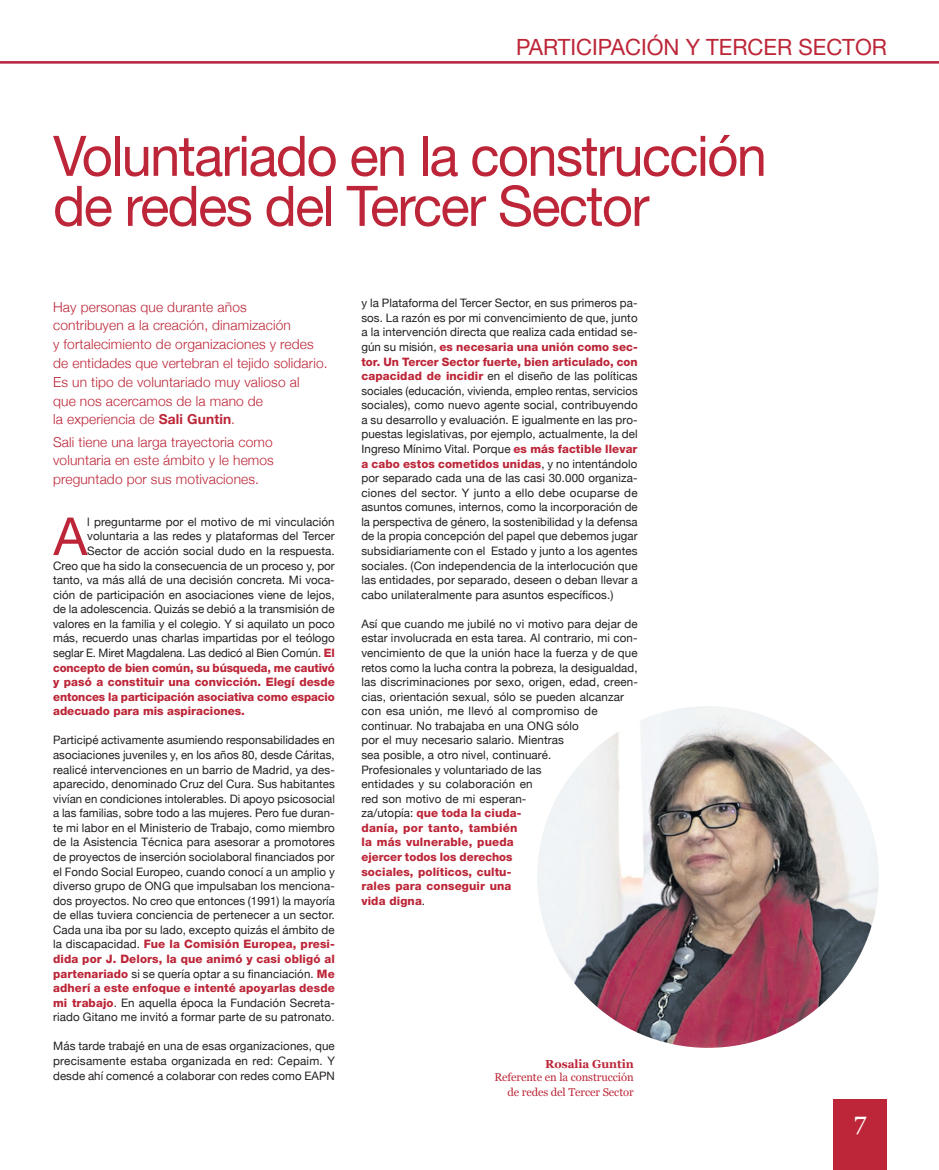
<style>
.page{position:relative;width:939px;height:1170px;background:#fff}
.page>*{position:absolute;margin:0;border:0;box-sizing:border-box;transform-origin:0 0}
.t1{font:55.88px/50px "Helvetica Neue";letter-spacing:-.03em;color:#bc2638}
.t2{font:52.38px "Helvetica Neue";color:#bc2638}
.t3{font:25px "Georgia";color:#fff}
.t4{font:22.5px "Helvetica Neue";color:#bc2638}
.t5{font:300 13.75px/18.8px "Helvetica Neue";letter-spacing:.01em;color:#bc2638}
.t6{font:11.62px/14.6px "Helvetica Neue";letter-spacing:.01em;color:#231f20;text-align:justify}
.t7{font:800 11.62px "Helvetica Neue";letter-spacing:-.01em;color:#bc2638}
.t8{font:700 11.62px "Georgia";letter-spacing:-.005em;color:#bc2638}
.t9{font:11.25px/14.5px "Georgia";letter-spacing:-.005em;color:#bc2638;text-align:right}
.s1{font-weight:700}
.s2{font-weight:800;color:#bc2638}
</style>
<div class="page">
<div style="left:834px;top:1098px;width:53px;height:71px;background:#bc2638"></div>
<hr style="left:0;top:61px;width:939px;height:2px;background:#bc2638">
<img style="left:537px;top:706px;width:342px;height:341px;border-radius:171px">
<h3 class="t4" style="left:516px;top:33px;width:219px">PARTICIPACIÓN Y TERCER</h3>
<h3 class="t4" style="left:798px;top:33px;width:73px">SECTOR</h3>
<h1 class="t1" style="left:53px;top:130px;width:715px">Voluntariado en la construcción de redes del Tercer Sector</h1>
<p class="t5" style="left:53px;top:296px;width:276px">Hay personas que durante años<br>contribuyen a la creación, dinamización<br>y fortalecimiento de organizaciones y redes de entidades que vertebran el tejido solidario.<br>Es un tipo de voluntariado muy valioso al<br>que nos acercamos de la mano de<br>la experiencia de <span class="s1">Sali Guntin</span>.</p>
<p class="t5" style="left:53px;top:431px;width:222px;text-align:justify">Sali tiene una larga trayectoria como voluntaria en este ámbito y le hemos preguntado por sus motivaciones.</p>
<h2 class="t2" style="left:53px;top:498px;width:35px">A</h2>
<p class="t6" style="left:87px;top:515px;width:249px">l preguntarme por el motivo de mi vinculación</p>
<p class="t6" style="left:87px;top:529px;width:249px">voluntaria a las redes y plataformas del Tercer</p>
<p class="t6" style="left:87px;top:544px;width:249px">Sector de acción social dudo en la respuesta.</p>
<p class="t6" style="left:53px;top:558px;width:283px">Creo que ha sido la consecuencia de un proceso y, por</p>
<p class="t6" style="left:53px;top:573px;width:283px">tanto, va más allá de una decisión concreta. Mi voca-</p>
<p class="t6" style="left:53px;top:588px;width:283px">ción de participación en asociaciones viene de lejos,</p>
<p class="t6" style="left:53px;top:602px;width:283px">de la adolescencia. Quizás se debió a la transmisión de</p>
<p class="t6" style="left:53px;top:617px;width:283px">valores en la familia y el colegio. Y si aquilato un poco</p>
<p class="t6" style="left:53px;top:631px;width:283px">más, recuerdo unas charlas impartidas por el teólogo</p>
<p class="t6" style="left:53px;top:646px;width:283px">seglar E. Miret Magdalena. Las dedicó al Bien Común. <span class="s2">El</span></p>
<p class="t7" style="left:53px;top:660px;width:283px">concepto de bien común, su búsqueda, me cautivó</p>
<p class="t7" style="left:53px;top:675px;width:283px">y pasó a constituir una convicción. Elegí desde</p>
<p class="t7" style="left:53px;top:689px;width:283px">entonces la participación asociativa como espacio</p>
<p class="t7" style="left:53px;top:704px;width:193px">adecuado para mis aspiraciones.</p>
<p class="t6" style="left:53px;top:733px;width:283px">Participé activamente asumiendo responsabilidades en asociaciones juveniles y, en los años 80, desde Cáritas, realicé intervenciones en un barrio de Madrid, ya des&shy;aparecido, denominado Cruz del Cura. Sus habitantes vivían en condiciones intolerables. Di apoyo psicosocial a las familias, sobre todo a las mujeres. Pero fue duran&shy;te mi labor en el Ministerio de Trabajo, como miembro de la Asistencia Técnica para asesorar a promotores de proyectos de inserción sociolaboral financiados por el Fondo Social Europeo, cuando conocí a un amplio y diverso grupo de ONG que impulsaban los menciona&shy;dos proyectos. No creo que entonces (1991) la mayoría de ellas tuviera conciencia de pertenecer a un sector.<br>Cada una iba por su lado, excepto quizás el ámbito de la discapacidad. <span class="s2">Fue la Comisión Europea, presi&shy;dida por J. Delors, la que animó y casi obligó al partenariado</span> si se quería optar a su financiación. <span class="s2">Me adherí a este enfoque e intenté apoyarlas desde mi trabajo</span>. En aquella época la Fundación Secreta&shy;riado Gitano me invitó a formar parte de su patronato.</p>
<p class="t6" style="left:53px;top:1039px;width:283px">Más tarde trabajé en una de esas organizaciones, que precisamente estaba organizada en red: Cepaim. Y desde ahí comencé a colaborar con redes como EAPN</p>
<p class="t6" style="left:361px;top:296px;width:278px">y la Plataforma del Tercer Sector, en sus primeros pa&shy;sos. La razón es por mi convencimiento de que, junto a la intervención directa que realiza cada entidad se&shy;gún su misión, <span class="s2">es necesaria una unión como sec&shy;tor. Un Tercer Sector fuerte, bien articulado, con capacidad de incidir</span> en el diseño de las políticas sociales (educación, vivienda, empleo rentas, servicios sociales), como nuevo agente social, contribuyendo a su desarrollo y evaluación. E igualmente en las pro&shy;puestas legislativas, por ejemplo, actualmente, la del Ingreso Mínimo Vital. Porque <span class="s2">es más factible llevar a cabo estos cometidos unidas</span>, y no intentándolo por separado cada una de las casi 30.000 organiza&shy;ciones del sector. Y junto a ello debe ocuparse de asuntos comunes, internos, como la incorporación de la perspectiva de género, la sostenibilidad y la defensa de la propia concepción del papel que debemos jugar subsidiariamente con el Estado y junto a los agentes sociales. (Con independencia de la interlocución que las entidades, por separado, deseen o deban llevar a cabo unilateralmente para asuntos específicos.)</p>
<p class="t6" style="left:361px;top:617px;width:278px;text-align:left">Así que cuando me jubilé no vi motivo para dejar de estar involucrada en esta tarea. Al contrario, mi con&shy;vencimiento de que la unión hace la fuerza y de que retos como la lucha contra la pobreza, la desigualdad, las discriminaciones por sexo, origen, edad, creen&shy;cias, orientación sexual, sólo se pueden alcanzar con esa unión, me llevó al compromiso de continuar. No trabajaba en una ONG sólo<br>por el muy necesario salario. Mientras<br>sea posible, a otro nivel, continuaré.<br>Profesionales y voluntariado de las<br>entidades y su colaboración en<br>red son motivo de mi esperan-<br>za/utopía: <span class="s2">que toda la ciuda-<br>danía, por tanto, también<br>la más vulnerable, pueda<br>ejercer todos los derechos<br>sociales, políticos, cultu-<br>rales para conseguir una<br>vida digna</span>.</p>
<p class="t8" style="left:545px;top:1054px;width:90px">Rosalia Guntin</p>
<p class="t9" style="left:494px;top:1069px;width:141px">Referente en la construcción de redes del Tercer Sector</p>
<h3 class="t3" style="left:854px;top:1102px;width:14px">7</h3>
</div>
